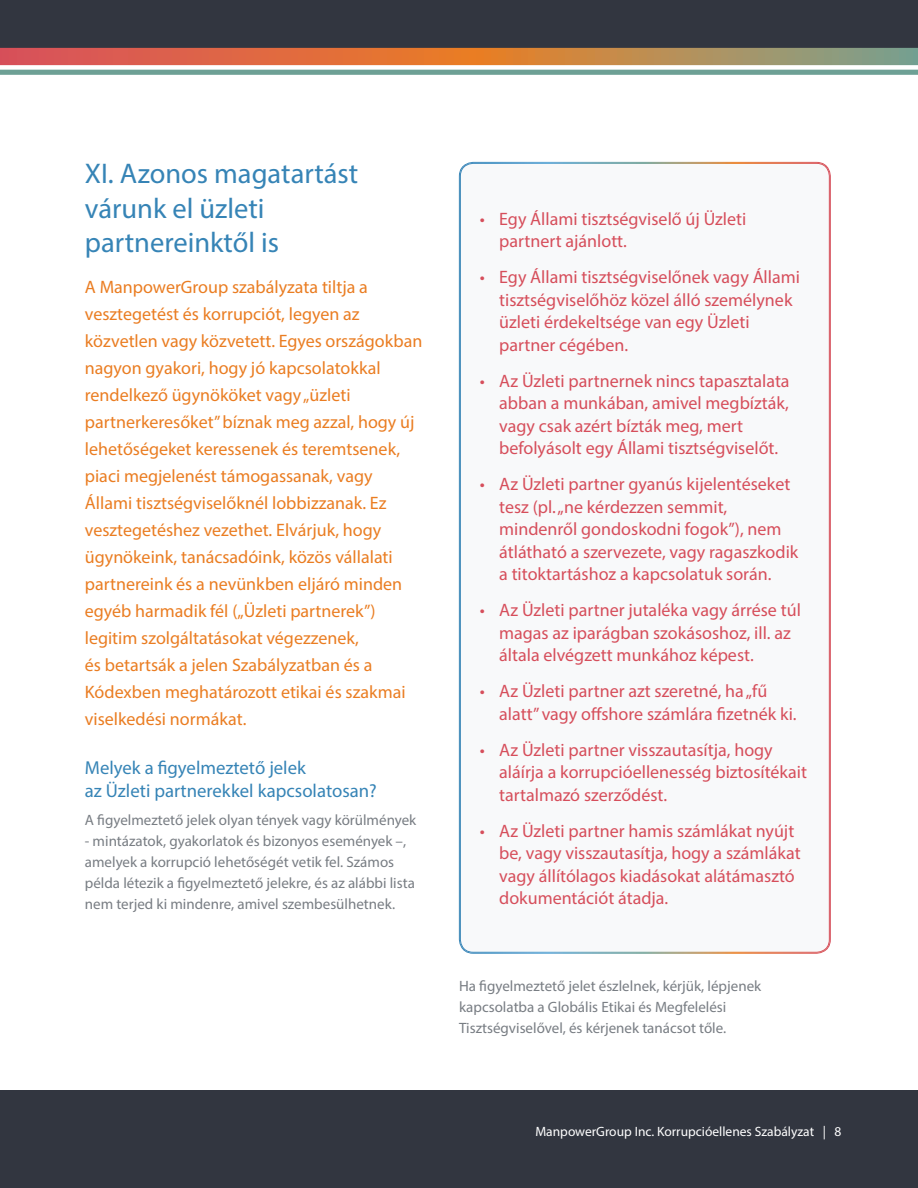
<style>
.page{position:relative;width:918px;height:1188px;background:#323640}
.page>*{position:absolute;margin:0;border:0;box-sizing:border-box;transform-origin:0 0}
.Body_Text-Gray_copy{font:28.5px/34.5px "Myriad Pro";color:#3684b6}
.subhead{font:18.75px/22.5px "Myriad Pro";color:#3684b6}
.t1{font:18px/22.5px "Myriad Pro";color:#d64e5b}
.small_pull_quote{font:18px/27px "Myriad Pro";color:#ea7d22}
.Body_Text-Gray_copy-2{font:15px/21px "Myriad Pro";color:#787d83}
.t2{font:13.5px "Myriad Pro";color:#fff}
</style>
<div class="page">
<div style="left:0;top:54px;width:918px;height:1036px;background:#fff"></div>
<svg style="left:0;top:48px;width:918px;height:17px;background:#c97a4f"></svg>
<svg style="left:0;top:70px;width:918px;height:5px;background:#73a398"></svg>
<div style="left:460px;top:163px;width:370px;height:790px;background:#f8f9fa;border-radius:14px"></div>
<p class="Body_Text-Gray_copy" style="left:85px;top:156px;width:275px">XI. Azonos magatartást várunk el üzleti partnereinktől is</p>
<p class="small_pull_quote" style="left:85px;top:273px;width:339px">A ManpowerGroup szabályzata tiltja a vesztegetést és korrupciót, legyen az közvetlen vagy közvetett. Egyes országokban nagyon gyakori, hogy jó kapcsolatokkal rendelkező ügynököket vagy „üzleti partnerkeresőket” bíznak meg azzal, hogy új lehetőségeket keressenek és teremtsenek, piaci megjelenést támogassanak, vagy Állami tisztségviselőknél lobbizzanak. Ez vesztegetéshez vezethet. Elvárjuk, hogy ügynökeink, tanácsadóink, közös vállalati partnereink és a nevünkben eljáró minden egyéb harmadik fél („Üzleti partnerek”) legitim szolgáltatásokat végezzenek,<br>és betartsák a jelen Szabályzatban és a Kódexben meghatározott etikai és szakmai viselkedési normákat.</p>
<p class="subhead" style="left:85px;top:757px;width:294px">Melyek a figyelmeztető jelek<br>az Üzleti partnerekkel kapcsolatosan?</p>
<p class="Body_Text-Gray_copy-2" style="left:85px;top:809px;width:333px">A figyelmeztető jelek olyan tények vagy körülmények</p>
<p class="Body_Text-Gray_copy-2" style="left:85px;top:830px;width:332px">- mintázatok, gyakorlatok és bizonyos események –, amelyek a korrupció lehetőségét vetik fel. Számos példa létezik a figyelmeztető jelekre, és az alábbi lista nem terjed ki mindenre, amivel szembesülhetnek.</p>
<p class="t1" style="left:499px;top:207px;width:249px;text-indent:-20px">• Egy Állami tisztségviselő új Üzleti partnert ajánlott.</p>
<p class="t1" style="left:499px;top:265px;width:302px;text-indent:-20px">• Egy Állami tisztségviselőnek vagy Állami tisztségviselőhöz közel álló személynek üzleti érdekeltsége van egy Üzleti partner cégében.</p>
<p class="t1" style="left:499px;top:369px;width:292px;text-indent:-20px">• Az Üzleti partnernek nincs tapasztalata abban a munkában, amivel megbízták, vagy csak azért bízták meg, mert befolyásolt egy Állami tisztségviselőt.</p>
<p class="t1" style="left:499px;top:472px;width:301px;text-indent:-20px">• Az Üzleti partner gyanús kijelentéseket tesz (pl. „ne kérdezzen semmit, mindenről gondoskodni fogok”), nem átlátható a szervezete, vagy ragaszkodik a titoktartáshoz a kapcsolatuk során.</p>
<p class="t1" style="left:499px;top:598px;width:303px;text-indent:-20px">• Az Üzleti partner jutaléka vagy árrése túl magas az iparágban szokásoshoz, ill. az általa elvégzett munkához képest.</p>
<p class="t1" style="left:499px;top:679px;width:299px;text-indent:-20px">• Az Üzleti partner azt szeretné, ha „fű alatt” vagy offshore számlára fizetnék ki.</p>
<p class="t1" style="left:499px;top:738px;width:309px;text-indent:-20px">• Az Üzleti partner visszautasítja, hogy aláírja a korrupcióellenesség biztosítékait tartalmazó szerződést.</p>
<p class="t1" style="left:499px;top:819px;width:303px;text-indent:-20px">• Az Üzleti partner hamis számlákat nyújt be, vagy visszautasítja, hogy a számlákat vagy állítólagos kiadásokat alátámasztó dokumentációt átadja.</p>
<p class="Body_Text-Gray_copy-2" style="left:459px;top:975px;width:304px">Ha figyelmeztető jelet észlelnek, kérjük, lépjenek kapcsolatba a Globális Etikai és Megfelelési<br>Tisztségviselővel, és kérjenek tanácsot tőle.</p>
<p class="t2" style="left:535px;top:1123px;width:308px">ManpowerGroup Inc. Korrupcióellenes Szabályzat | 8</p>
</div>
